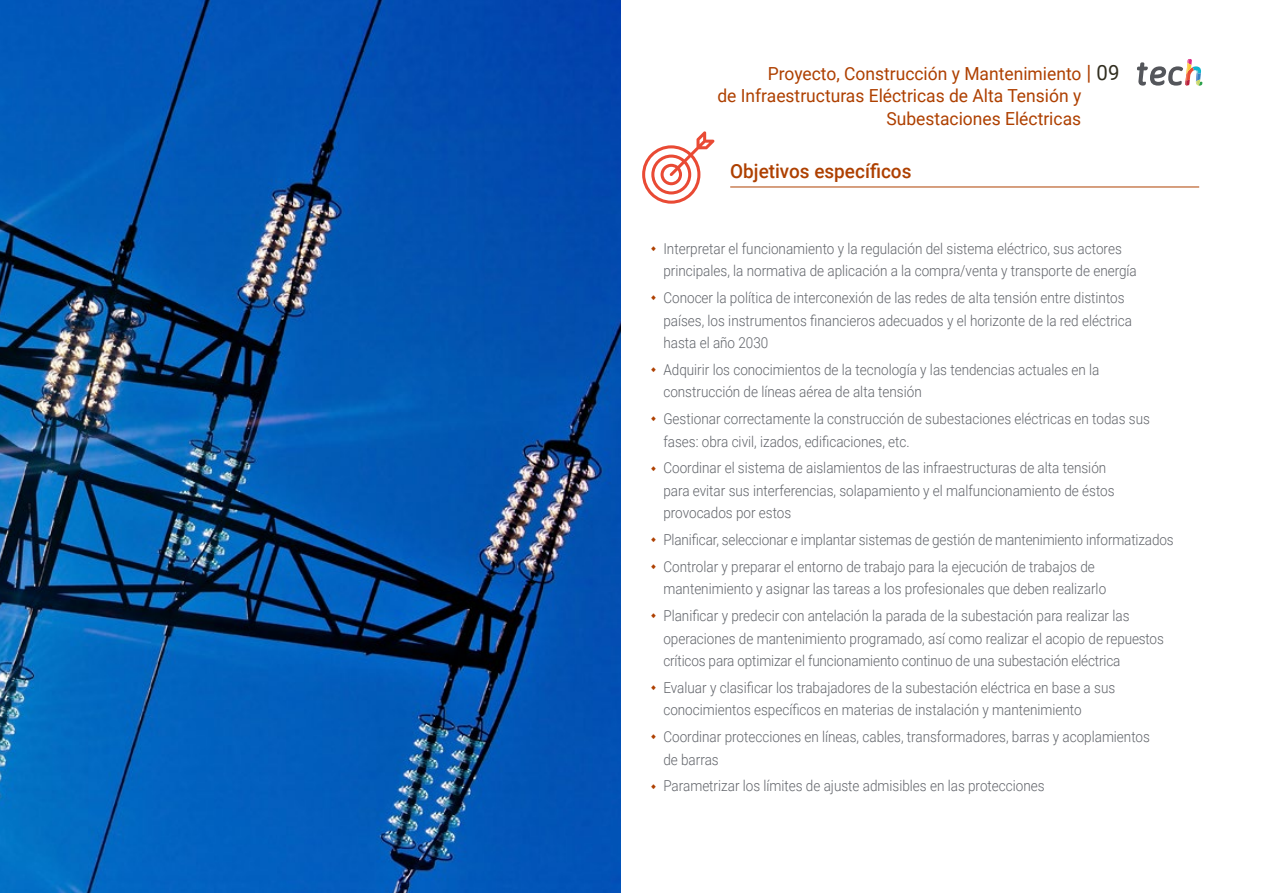
<style>
.page{position:relative;width:1263px;height:893px;background:#fff}
.page>*{position:absolute;margin:0;border:0;box-sizing:border-box;transform-origin:0 0}
.t1{font:500 19.5px "Roboto";color:#ae4000}
.t2{font:18px "Roboto";color:#ae4000}
.t3{font:300 15px/22.5px "Roboto";color:#61646a;scale:.9 1}
.s1{font-size:21px}
.s2{font-size:21px;color:#312e20}
</style>
<div class="page">
<img style="left:0;top:0;width:621px;height:893px">
<hr style="left:730px;top:187px;width:469px;height:1px;background:#ae4000">
<svg style="left:642px;top:131px;width:72px;height:73px"></svg>
<svg style="left:1137px;top:59px;width:65px;height:27px"></svg>
<p class="t2" style="left:768px;top:61px;width:353px">Proyecto, Construcción y Mantenimiento <span class="s1">|</span> <span class="s2">09</span></p>
<p class="t2" style="left:717px;top:83px;width:365px">de Infraestructuras Eléctricas de Alta Tensión y</p>
<p class="t2" style="left:886px;top:106px;width:196px">Subestaciones Eléctricas</p>
<h1 class="t1" style="left:730px;top:158px;width:183px">Objetivos específicos</h1>
<p class="t3" style="left:663px;top:237px;width:528px">Interpretar el funcionamiento y la regulación del sistema eléctrico, sus actores principales, la normativa de aplicación a la compra/venta y transporte de energía</p>
<p class="t3" style="left:663px;top:286px;width:522px">Conocer la política de interconexión de las redes de alta tensión entre distintos países, los instrumentos financieros adecuados y el horizonte de la red eléctrica hasta el año 2030</p>
<p class="t3" style="left:663px;top:358px;width:486px">Adquirir los conocimientos de la tecnología y las tendencias actuales en la construcción de líneas aérea de alta tensión</p>
<p class="t3" style="left:663px;top:407px;width:542px">Gestionar correctamente la construcción de subestaciones eléctricas en todas sus fases: obra civil, izados, edificaciones, etc.</p>
<p class="t3" style="left:663px;top:456px;width:503px">Coordinar el sistema de aislamientos de las infraestructuras de alta tensión para evitar sus interferencias, solapamiento y el malfuncionamiento de éstos provocados por estos</p>
<p class="t3" style="left:663px;top:526px;width:568px;line-height:26.7px">Planificar, seleccionar e implantar sistemas de gestión de mantenimiento informatizados<br>Controlar y preparar el entorno de trabajo para la ejecución de trabajos de</p>
<p class="t3" style="left:663px;top:575px;width:519px;line-height:26.7px">mantenimiento y asignar las tareas a los profesionales que deben realizarlo<br>Planificar y predecir con antelación la parada de la subestación para realizar las</p>
<p class="t3" style="left:663px;top:626px;width:558px">operaciones de mantenimiento programado, así como realizar el acopio de repuestos críticos para optimizar el funcionamiento continuo de una subestación eléctrica</p>
<p class="t3" style="left:663px;top:676px;width:504px">Evaluar y clasificar los trabajadores de la subestación eléctrica en base a sus conocimientos específicos en materias de instalación y mantenimiento</p>
<p class="t3" style="left:663px;top:725px;width:542px">Coordinar protecciones en líneas, cables, transformadores, barras y acoplamientos de barras</p>
<p class="t3" style="left:663px;top:774px;width:425px">Parametrizar los límites de ajuste admisibles en las protecciones</p>
</div>
